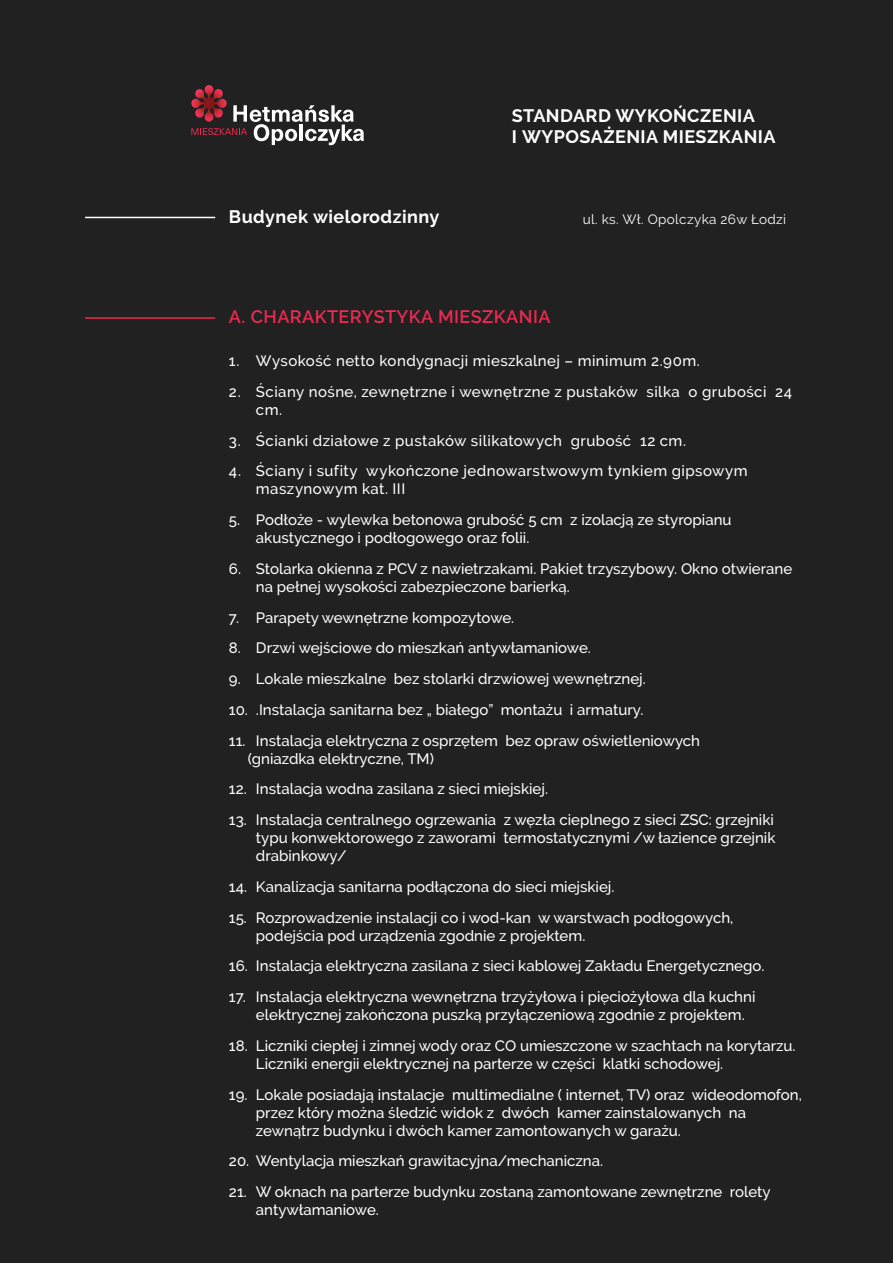
<style>
.page{position:relative;width:893px;height:1263px;background:#212121}
.page>*{position:absolute;margin:0;border:0;box-sizing:border-box;transform-origin:0 0}
.t1{font:700 18px/21.6px "Raleway";letter-spacing:.025em;color:#fff}
.t2{font:600 18px "Raleway";letter-spacing:.025em;color:#eb2b52}
.t3{font:500 15px/18px "Raleway";color:#fff}
.t4{font:500 15px/18px "Raleway";letter-spacing:.03em;color:#fff}
.t5{font:13.5px "Raleway";letter-spacing:.025em;color:#fff}
</style>
<div class="page">
<svg style="left:191px;top:85px;width:173px;height:60px"></svg>
<hr style="left:85px;top:317px;width:130px;height:2px;background:#eb2b4f">
<hr style="left:85px;top:217px;width:130px;height:1px;background:#fff">
<p class="t1" style="left:229px;top:206px;width:212px">Budynek wielorodzinny</p>
<p class="t1" style="left:512px;top:104px;width:265px">STANDARD WYKOŃCZENIA<br>I WYPOSAŻENIA MIESZKANIA</p>
<p class="t5" style="left:583px;top:211px;width:205px">ul. ks. Wł. Opolczyka 26w Łodzi</p>
<p class="t2" style="left:229px;top:306px;width:323px">A. CHARAKTERYSTYKA MIESZKANIA</p>
<p class="t4" style="left:229px;top:352px;width:472px">1. Wysokość netto kondygnacji mieszkalnej – minimum 2.90m.</p>
<p class="t4" style="left:256px;top:382px;width:538px;text-indent:-27px">2. Ściany nośne, zewnętrzne i wewnętrzne z pustaków silka o grubości 24 cm.</p>
<p class="t4" style="left:229px;top:431px;width:459px">3. Ścianki działowe z pustaków silikatowych grubość 12 cm.</p>
<p class="t4" style="left:256px;top:462px;width:493px;text-indent:-27px">4. Ściany i sufity wykończone jednowarstwowym tynkiem gipsowym maszynowym kat. III</p>
<p class="t3" style="left:256px;top:511px;width:477px;text-indent:-27px">5. Podłoże - wylewka betonowa grubość 5 cm z izolacją ze styropianu akustycznego i podłogowego oraz folii.</p>
<p class="t3" style="left:256px;top:559px;width:538px;text-indent:-27px">6. Stolarka okienna z PCV z nawietrzakami. Pakiet trzyszybowy. Okno otwierane na pełnej wysokości zabezpieczone barierką.</p>
<p class="t3" style="left:229px;top:608px;width:287px">7. Parapety wewnętrzne kompozytowe.</p>
<p class="t3" style="left:229px;top:639px;width:363px">8. Drzwi wejściowe do mieszkań antywłamaniowe.</p>
<p class="t3" style="left:229px;top:670px;width:418px">9. Lokale mieszkalne bez stolarki drzwiowej wewnętrznej.</p>
<p class="t3" style="left:229px;top:700px;width:416px">10. .Instalacja sanitarna bez „ białego” montażu i armatury.</p>
<p class="t3" style="left:248px;top:731px;width:454px;text-indent:-19px">11. Instalacja elektryczna z osprzętem bez opraw oświetleniowych (gniazdka elektryczne, TM)</p>
<p class="t3" style="left:229px;top:780px;width:321px">12. Instalacja wodna zasilana z sieci miejskiej.</p>
<p class="t3" style="left:256px;top:811px;width:521px;text-align:justify;text-indent:-27px">13. Instalacja centralnego ogrzewania z węzła cieplnego z sieci ZSC: grzejniki typu konwektorowego z zaworami termostatycznymi /w łazience grzejnik drabinkowy/</p>
<p class="t3" style="left:229px;top:877px;width:387px">14. Kanalizacja sanitarna podłączona do sieci miejskiej.</p>
<p class="t3" style="left:256px;top:908px;width:479px;text-indent:-27px">15. Rozprowadzenie instalacji co i wod-kan w warstwach podłogowych, podejścia pod urządzenia zgodnie z projektem.</p>
<p class="t3" style="left:229px;top:957px;width:537px">16. Instalacja elektryczna zasilana z sieci kablowej Zakładu Energetycznego.</p>
<p class="t3" style="left:256px;top:988px;width:501px;text-indent:-27px">17. Instalacja elektryczna wewnętrzna trzyżyłowa i pięciożyłowa dla kuchni elektrycznej zakończona puszką przyłączeniową zgodnie z projektem.</p>
<p class="t3" style="left:256px;top:1036px;width:541px;text-indent:-27px">18. Liczniki ciepłej i zimnej wody oraz CO umieszczone w szachtach na korytarzu.<br>Liczniki energii elektrycznej na parterze w części klatki schodowej.</p>
<p class="t3" style="left:256px;top:1085px;width:547px;text-indent:-27px">19. Lokale posiadają instalacje multimedialne ( internet, TV) oraz wideodomofon, przez który można śledzić widok z dwóch kamer zainstalowanych na zewnątrz budynku i dwóch kamer zamontowanych w garażu.</p>
<p class="t3" style="left:229px;top:1152px;width:376px">20. Wentylacja mieszkań grawitacyjna/mechaniczna.</p>
<p class="t3" style="left:256px;top:1183px;width:516px;text-indent:-27px">21. W oknach na parterze budynku zostaną zamontowane zewnętrzne rolety antywłamaniowe.</p>
</div>
